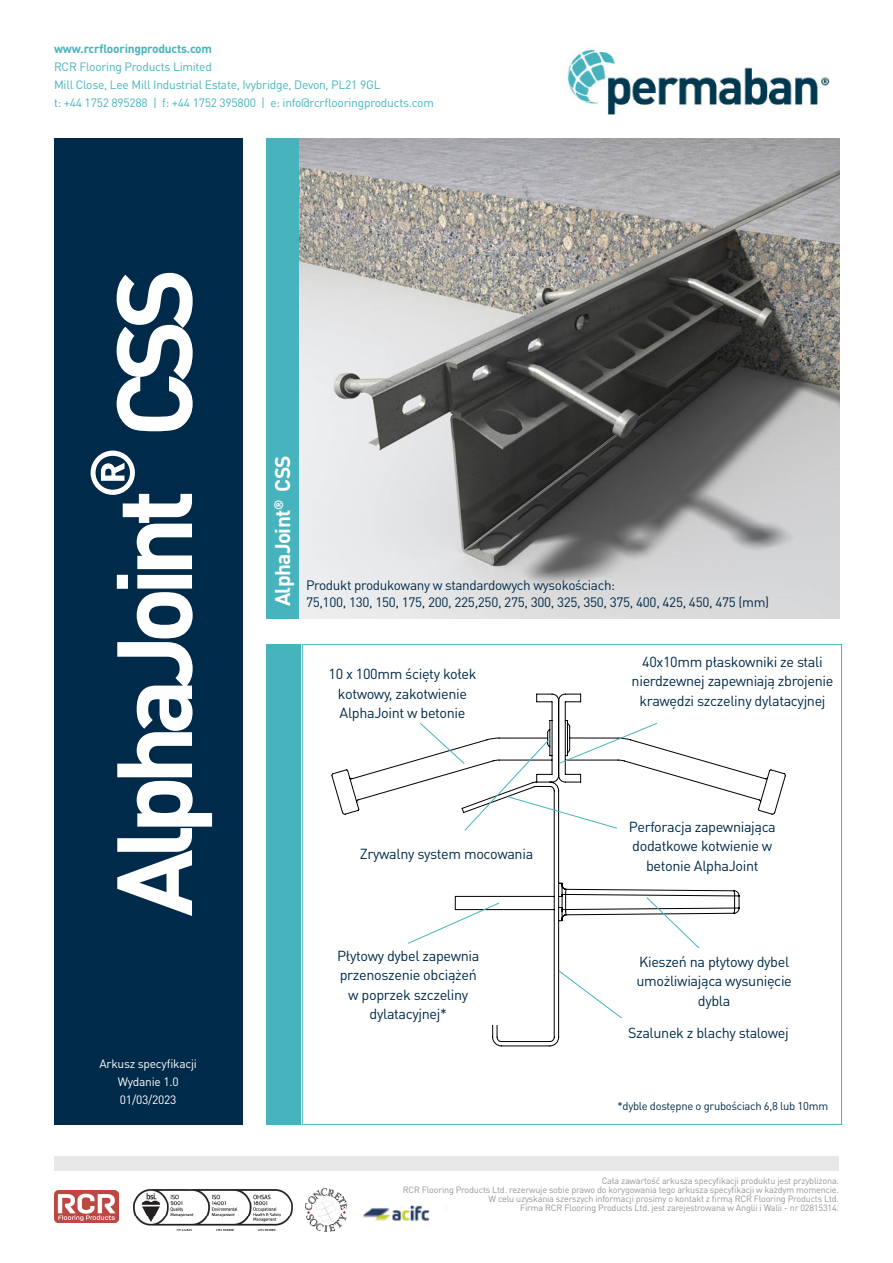
<style>
.page{position:relative;width:893px;height:1263px;background:#fff}
.page>*{position:absolute;margin:0;border:0;box-sizing:border-box;transform-origin:0 0}
.t1{font:700 105px "DIN Pro";letter-spacing:-.09em;color:#fff}
.t2{font:700 61.2px "DIN Pro";color:#fff}
.t3{font:700 21px "DIN Pro";letter-spacing:-.03em;color:#fff}
.body{font:14.4px/19.2px "DIN Pro";letter-spacing:-.025em;color:#002a49;text-align:center}
.body-2{font:13.5px "DIN Pro";letter-spacing:-.025em;color:#002a49}
.t4{font:12px "DIN Pro";letter-spacing:-.02em;color:#47b3bd}
.t5{font:12px "DIN Pro";letter-spacing:-.02em;color:#fff}
.t6{font:700 12px "DIN Pro";letter-spacing:-.02em;color:#47b3bd}
.body-3{font:11.25px "DIN Pro";letter-spacing:-.025em;color:#002a49}
.t7{font:9px/9px "DIN Pro";letter-spacing:-.02em;color:#939598;text-align:right}
</style>
<div class="page">
<svg style="left:331px;top:694px;width:455px;height:352px"></svg>
<svg style="left:646px;top:896px;width:57px;height:52px"></svg>
<svg style="left:558px;top:970px;width:102px;height:76px"></svg>
<svg style="left:407px;top:902px;width:93px;height:42px"></svg>
<div style="left:318px;top:944px;width:181px;height:81px;background:#fff"></div>
<div style="left:356px;top:842px;width:181px;height:23px;background:#fff"></div>
<div style="left:623px;top:653px;width:219px;height:84px;background:#fff"></div>
<div style="left:318px;top:653px;width:170px;height:80px;background:#fff"></div>
<div style="left:603px;top:1018px;width:211px;height:28px;background:#fff"></div>
<div style="left:635px;top:948px;width:159px;height:65px;background:#fff"></div>
<div style="left:54px;top:138px;width:188px;height:987px;background:#002a49"></div>
<div style="left:54px;top:1157px;width:785px;height:14px;background:#e6e7e9"></div>
<div style="left:266px;top:138px;width:34px;height:481px;background:#47b3bd"></div>
<div style="left:266px;top:644px;width:34px;height:481px;background:#47b3bd"></div>
<img style="left:305px;top:1189px;width:42px;height:42px">
<img style="left:54px;top:1190px;width:64px;height:33px">
<img style="left:134px;top:1190px;width:159px;height:41px">
<img style="left:567px;top:49px;width:263px;height:66px">
<img style="left:363px;top:1205px;width:67px;height:16px">
<img style="left:300px;top:138px;width:540px;height:481px">
<svg style="left:419px;top:722px;width:239px;height:116px"></svg>
<div style="left:618px;top:817px;width:169px;height:58px;background:#fff"></div>
<p class="t6" style="left:54px;top:41px;width:160px">www.rcrflooringproducts.com</p>
<p class="t4" style="left:54px;top:59px;width:159px">RCR Flooring Products Limited</p>
<p class="t4" style="left:54px;top:77px;width:328px">Mill Close, Lee Mill Industrial Estate, Ivybridge, Devon, PL21 9GL</p>
<p class="t4" style="left:54px;top:95px;width:381px">t: +44 1752 895288 | f: +44 1752 395800 | e: info@rcrflooringproducts.com</p>
<p class="t1" style="left:83px;top:437px;width:171px;rotate:-90deg">CSS</p>
<p class="t2" style="left:71px;top:499px;width:53px;rotate:-90deg">®</p>
<p class="t1" style="left:83px;top:916px;width:429px;rotate:-90deg">AlphaJoint</p>
<p class="t5" style="left:99px;top:1055px;width:99px">Arkusz specyfikacji</p>
<p class="t5" style="left:118px;top:1073px;width:62px">Wydanie 1.0</p>
<p class="t5" style="left:120px;top:1091px;width:58px">01/03/2023</p>
<p class="t3" style="left:268px;top:606px;width:153px;rotate:-90deg">AlphaJoint<sup>®</sup> CSS</p>
<p class="body-2" style="left:306px;top:576px;width:311px">Produkt produkowany w standardowych wysokościach:</p>
<p class="body-2" style="left:306px;top:593px;width:465px">75,100, 130, 150, 175, 200, 225,250, 275, 300, 325, 350, 375, 400, 425, 450, 475 (mm)</p>
<p class="body-2" style="left:408px;top:594px;width:15px">80</p>
<p class="body-2" style="left:478px;top:594px;width:32px">(mm)</p>
<p class="body" style="left:329px;top:664px;width:149px">10 x 100mm ścięty kołek kotwowy, zakotwienie<br>AlphaJoint w betonie</p>
<p class="body" style="left:632px;top:652px;width:203px">40x10mm płaskowniki ze stali nierdzewnej zapewniają zbrojenie krawędzi szczeliny dylatacyjnej</p>
<p class="body" style="left:360px;top:844px;width:175px">Zrywalny system mocowania</p>
<p class="body" style="left:337px;top:946px;width:144px">Płytowy dybel zapewnia przenoszenie obciążeń w poprzek szczeliny dylatacyjnej*</p>
<p class="body" style="left:629px;top:817px;width:149px">Perforacja zapewniająca dodatkowe kotwienie w betonie AlphaJoint</p>
<p class="body" style="left:636px;top:952px;width:157px">Kieszeń na płytowy dybel umożliwiająca wysunięcie dybla</p>
<p class="body" style="left:628px;top:1022px;width:162px">Szalunek z blachy stalowej</p>
<p class="body-3" style="left:617px;top:1098px;width:212px">*dyble dostępne o grubościach 6,8 lub 10mm</p>
<p class="t7" style="left:602px;top:1176px;width:239px">Cała zawartość arkusza specyfikacji produktu jest przybliżona.</p>
<p class="t7" style="left:403px;top:1185px;width:438px">RCR Flooring Products Ltd. rezerwuje sobie prawo do korygowania tego arkusza specyfikacji w każdym momencie.<br>W celu uzyskania szerszych informacji prosimy o kontakt z firmą RCR Flooring Products Ltd.</p>
<p class="t7" style="left:520px;top:1203px;width:320px">Firma RCR Flooring Products Ltd. jest zarejestrowana w Anglii i Walii - nr 02815314.</p>
</div>
